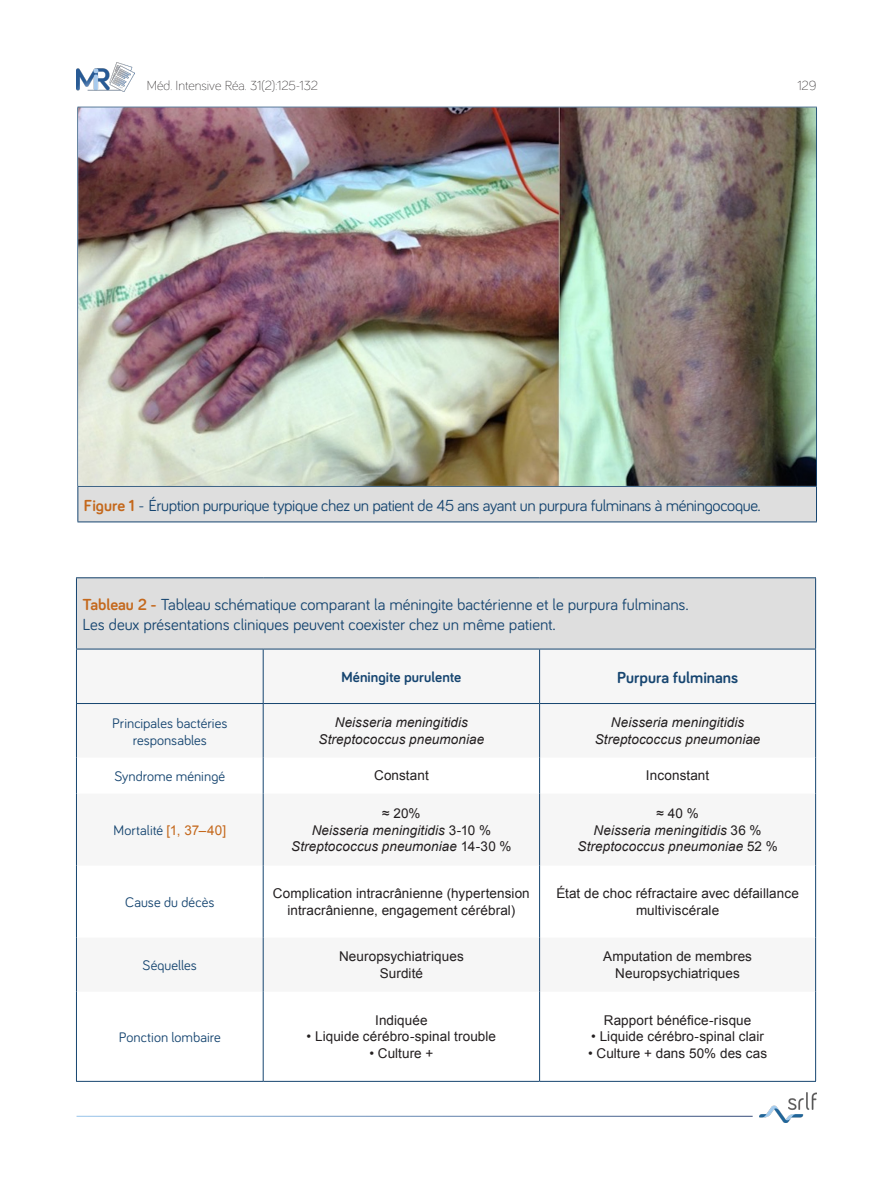
<style>
.page{position:relative;width:893px;height:1187px;background:#fff}
.page>*{position:absolute;margin:0;border:0;box-sizing:border-box;transform-origin:0 0}
.Titre_tableau_en-têt{font:16.5px "Bariol";letter-spacing:-.01em;color:#164570}
.Champs_tableau{font:700 16.5px "Bariol";color:#164570}
.Champs_tableau-2{font:700 15px "Bariol";letter-spacing:.005em;color:#164570}
.Tableau_Sous-famille{font:14.25px "Bariol";color:#164570}
.Données_tableau_et_l{font:13.5px/16.2px "Arial";letter-spacing:.005em;color:#231f20;text-align:center}
.Données_tableau_et_l-2{font:italic 13.5px "Arial";letter-spacing:.005em;color:#231f20}
.Registration_et_DOI{font:300 13.5px "Bariol";letter-spacing:-.005em;color:#231f20}
.s1{font-weight:700;color:#c4681c}
.s2{font-family:"Arial";font-size:13.5px;color:#c4681c}
.s3{font-style:normal}
</style>
<div class="page">
<img style="left:77px;top:62px;width:58px;height:30px">
<img style="left:760px;top:1092px;width:56px;height:30px">
<div style="left:78px;top:486px;width:738px;height:36px;background:#dedede"></div>
<hr style="left:77px;top:486px;width:1px;height:35px;background:#164570">
<hr style="left:816px;top:486px;width:1px;height:35px;background:#164570">
<hr style="left:77px;top:521px;width:740px;height:1px;background:#164570">
<hr style="left:77px;top:107px;width:1px;height:379px;background:#164570">
<hr style="left:816px;top:107px;width:1px;height:379px;background:#164570">
<hr style="left:77px;top:486px;width:740px;height:1px;background:#164570">
<img style="left:78px;top:107px;width:738px;height:379px">
<div style="left:76px;top:577px;width:740px;height:72px;background:#dedede"></div>
<svg style="left:77px;top:649px;width:738px;height:342px;fill:#f6f6f6"></svg>
<hr style="left:263px;top:649px;width:1px;height:54px;background:#164570">
<hr style="left:539px;top:649px;width:1px;height:54px;background:#164570">
<hr style="left:76px;top:648px;width:187px;height:1px;background:#164570">
<hr style="left:263px;top:648px;width:277px;height:1px;background:#164570">
<hr style="left:540px;top:648px;width:276px;height:1px;background:#164570">
<hr style="left:76px;top:703px;width:187px;height:1px;background:#164570">
<hr style="left:263px;top:703px;width:277px;height:1px;background:#164570">
<hr style="left:540px;top:703px;width:276px;height:1px;background:#164570">
<hr style="left:263px;top:703px;width:1px;height:54px;background:#164570">
<hr style="left:539px;top:703px;width:1px;height:54px;background:#164570">
<hr style="left:263px;top:757px;width:1px;height:36px;background:#164570">
<hr style="left:539px;top:757px;width:1px;height:36px;background:#164570">
<hr style="left:263px;top:793px;width:1px;height:72px;background:#164570">
<hr style="left:539px;top:793px;width:1px;height:72px;background:#164570">
<hr style="left:263px;top:865px;width:1px;height:72px;background:#164570">
<hr style="left:539px;top:865px;width:1px;height:72px;background:#164570">
<hr style="left:263px;top:937px;width:1px;height:54px;background:#164570">
<hr style="left:539px;top:937px;width:1px;height:54px;background:#164570">
<hr style="left:263px;top:991px;width:1px;height:89px;background:#164570">
<hr style="left:539px;top:991px;width:1px;height:89px;background:#164570">
<hr style="left:76px;top:577px;width:187px;height:1px;background:#164570">
<hr style="left:76px;top:578px;width:1px;height:70px;background:#164570">
<hr style="left:263px;top:577px;width:277px;height:1px;background:#164570">
<hr style="left:540px;top:577px;width:276px;height:1px;background:#164570">
<hr style="left:815px;top:578px;width:1px;height:70px;background:#164570">
<hr style="left:76px;top:649px;width:1px;height:54px;background:#164570">
<hr style="left:815px;top:649px;width:1px;height:54px;background:#164570">
<hr style="left:76px;top:703px;width:1px;height:54px;background:#164570">
<hr style="left:815px;top:703px;width:1px;height:54px;background:#164570">
<hr style="left:76px;top:757px;width:1px;height:36px;background:#164570">
<hr style="left:815px;top:757px;width:1px;height:36px;background:#164570">
<hr style="left:76px;top:793px;width:1px;height:72px;background:#164570">
<hr style="left:815px;top:793px;width:1px;height:72px;background:#164570">
<hr style="left:76px;top:865px;width:1px;height:72px;background:#164570">
<hr style="left:815px;top:865px;width:1px;height:72px;background:#164570">
<hr style="left:76px;top:937px;width:1px;height:54px;background:#164570">
<hr style="left:815px;top:937px;width:1px;height:54px;background:#164570">
<hr style="left:76px;top:991px;width:1px;height:89px;background:#164570">
<hr style="left:815px;top:991px;width:1px;height:89px;background:#164570">
<hr style="left:76px;top:1080px;width:187px;height:1px;background:#164570">
<hr style="left:263px;top:1080px;width:277px;height:1px;background:#164570">
<hr style="left:540px;top:1080px;width:276px;height:1px;background:#164570">
<p class="Registration_et_DOI" style="left:147px;top:76px;width:173px">Méd. Intensive Réa. 31(2):125-132</p>
<p class="Registration_et_DOI" style="left:797px;top:76px;width:21px">129</p>
<p class="Titre_tableau_en-têt" style="left:84px;top:494px;width:678px"><span class="s1">Figure 1</span> - Éruption purpurique typique chez un patient de 45 ans ayant un purpura fulminans à méningocoque.</p>
<p class="Titre_tableau_en-têt" style="left:82px;top:593px;width:607px"><span class="s1">Tableau 2 -</span> Tableau schématique comparant la méningite bactérienne et le purpura fulminans.</p>
<p class="Titre_tableau_en-têt" style="left:82px;top:613px;width:474px">Les deux présentations cliniques peuvent coexister chez un même patient.</p>
<p class="Champs_tableau-2" style="left:341px;top:666px;width:121px">Méningite purulente</p>
<p class="Champs_tableau" style="left:617px;top:666px;width:123px">Purpura fulminans</p>
<p class="Tableau_Sous-famille" style="left:112px;top:713px;width:117px">Principales bactéries</p>
<p class="Tableau_Sous-famille" style="left:133px;top:730px;width:76px">responsables</p>
<p class="Données_tableau_et_l-2" style="left:335px;top:713px;width:135px">Neisseria meningitidis</p>
<p class="Données_tableau_et_l-2" style="left:318px;top:730px;width:167px">Streptococcus pneumoniae</p>
<p class="Données_tableau_et_l-2" style="left:611px;top:713px;width:135px">Neisseria meningitidis</p>
<p class="Données_tableau_et_l-2" style="left:595px;top:730px;width:167px">Streptococcus pneumoniae</p>
<p class="Tableau_Sous-famille" style="left:114px;top:766px;width:112px">Syndrome méningé</p>
<p class="Données_tableau_et_l" style="left:374px;top:767px;width:56px">Constant</p>
<p class="Données_tableau_et_l" style="left:646px;top:767px;width:65px">Inconstant</p>
<p class="Tableau_Sous-famille" style="left:113px;top:820px;width:114px">Mortalité <span class="s2">[1, 37–40]</span></p>
<p class="Données_tableau_et_l" style="left:382px;top:805px;width:40px">≈ 20%</p>
<p class="Données_tableau_et_l-2" style="left:312px;top:821px;width:181px">Neisseria meningitidis <span class="s3">3-10 %</span></p>
<p class="Données_tableau_et_l-2" style="left:291px;top:837px;width:222px">Streptococcus pneumoniae <span class="s3">14-30 %</span></p>
<p class="Données_tableau_et_l" style="left:656px;top:805px;width:44px">≈ 40 %</p>
<p class="Données_tableau_et_l-2" style="left:594px;top:821px;width:170px">Neisseria meningitidis <span class="s3">36 %</span></p>
<p class="Données_tableau_et_l-2" style="left:577px;top:837px;width:202px">Streptococcus pneumoniae <span class="s3">52 %</span></p>
<p class="Tableau_Sous-famille" style="left:125px;top:892px;width:91px">Cause du décès</p>
<p class="Données_tableau_et_l" style="left:273px;top:885px;width:258px">Complication intracrânienne (hypertension intracrânienne, engagement cérébral)</p>
<p class="Données_tableau_et_l" style="left:556px;top:885px;width:244px">État de choc réfractaire avec défaillance multiviscérale</p>
<p class="Tableau_Sous-famille" style="left:143px;top:955px;width:56px">Séquelles</p>
<p class="Tableau_Sous-famille" style="left:119px;top:1027px;width:103px">Ponction lombaire</p>
<p class="Données_tableau_et_l" style="left:339px;top:948px;width:126px">Neuropsychiatriques</p>
<p class="Données_tableau_et_l" style="left:380px;top:964px;width:45px">Surdité</p>
<p class="Données_tableau_et_l" style="left:375px;top:1012px;width:54px">Indiquée</p>
<p class="Données_tableau_et_l" style="left:307px;top:1028px;width:191px">• Liquide cérébro-spinal trouble</p>
<p class="Données_tableau_et_l" style="left:369px;top:1044px;width:66px">• Culture +</p>
<p class="Données_tableau_et_l" style="left:603px;top:948px;width:150px">Amputation de membres</p>
<p class="Données_tableau_et_l" style="left:615px;top:964px;width:126px">Neuropsychiatriques</p>
<p class="Données_tableau_et_l" style="left:604px;top:1012px;width:149px">Rapport bénéfice-risque</p>
<p class="Données_tableau_et_l" style="left:591px;top:1028px;width:174px">• Liquide cérébro-spinal clair</p>
<p class="Données_tableau_et_l" style="left:588px;top:1044px;width:181px">• Culture + dans 50% des cas</p>
</div>
